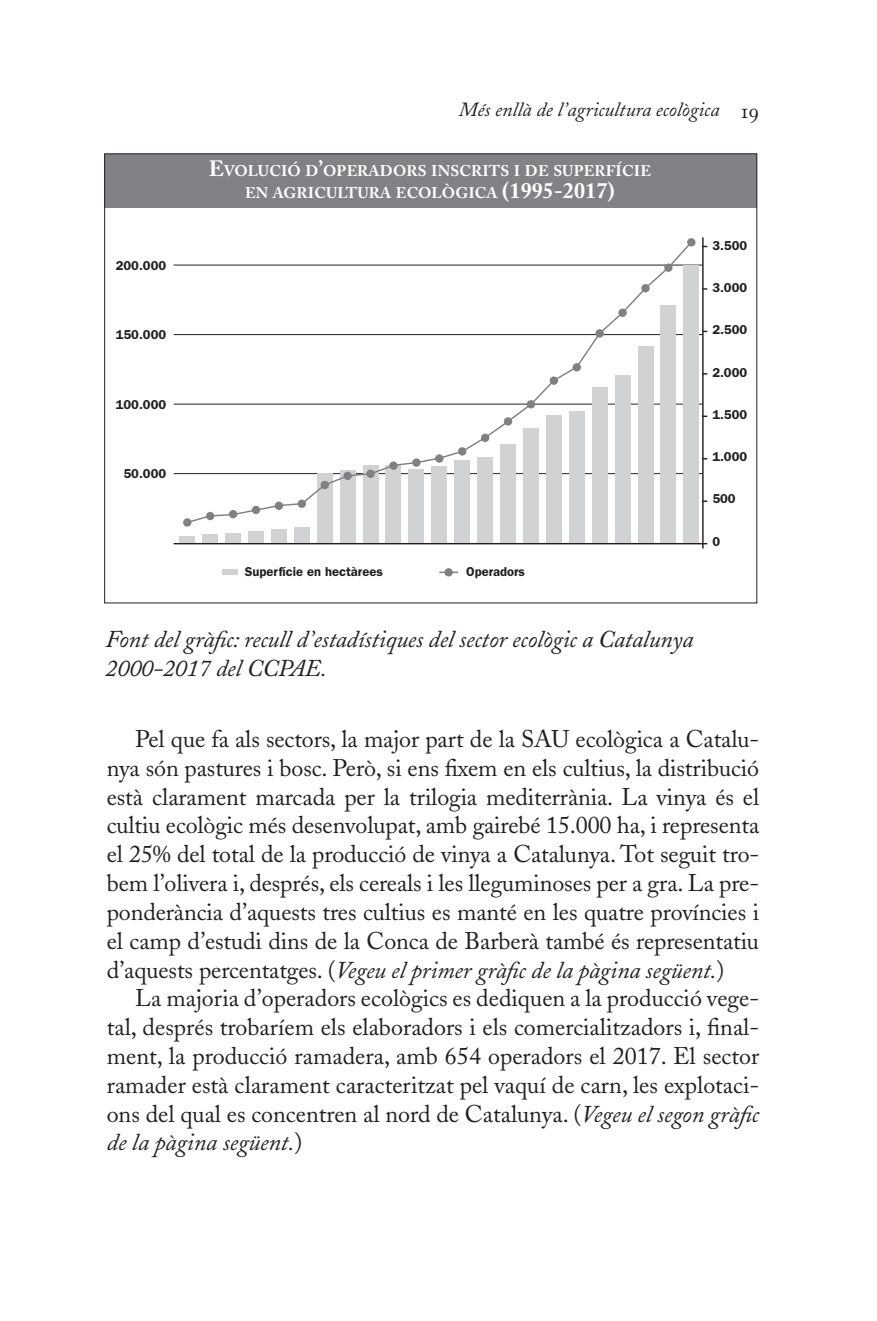
<style>
.page{position:relative;width:877px;height:1321px;background:#fff}
.page>*{position:absolute;margin:0;border:0;box-sizing:border-box;transform-origin:0 0}
.t1{font:24px/28.8px "Adobe Caslon";letter-spacing:-.005em;color:#231f20;text-align:justify}
.t2{font:italic 24px/28.8px "Adobe Caslon";letter-spacing:-.005em;color:#231f20}
.t3{font:italic 20px "Adobe Caslon";color:#231f20}
.t4{font:700 15.4px/22px "Adobe Caslon";letter-spacing:.005em;color:#fff;text-align:center}
.t5{font:600 13px "Franklin Gothic";color:#231f20}
.s1{font-family:"Adobe Caslon Regular SC";font-style:normal;font-size:22px}
.s2{font-size:22px}
.s3{font-style:italic}
</style>
<div class="page">
<hr style="left:174px;top:543px;width:533px;height:1px;background:#231f20">
<hr style="left:174px;top:473px;width:528px;height:1px;background:#231f20">
<hr style="left:174px;top:334px;width:528px;height:1px;background:#231f20">
<hr style="left:174px;top:404px;width:528px;height:1px;background:#231f20">
<hr style="left:174px;top:265px;width:528px;height:1px;background:#231f20">
<hr style="left:702px;top:237px;width:1px;height:311px;background:#231f20">
<div style="left:179px;top:536px;width:16px;height:6px;background:#d1d2d4"></div>
<div style="left:202px;top:534px;width:16px;height:8px;background:#d1d2d4"></div>
<div style="left:225px;top:533px;width:16px;height:9px;background:#d1d2d4"></div>
<div style="left:248px;top:531px;width:16px;height:11px;background:#d1d2d4"></div>
<div style="left:271px;top:529px;width:16px;height:13px;background:#d1d2d4"></div>
<div style="left:294px;top:527px;width:16px;height:15px;background:#d1d2d4"></div>
<div style="left:317px;top:473px;width:15px;height:69px;background:#d1d2d4"></div>
<div style="left:339px;top:470px;width:16px;height:72px;background:#d1d2d4"></div>
<div style="left:362px;top:465px;width:16px;height:77px;background:#d1d2d4"></div>
<div style="left:385px;top:465px;width:16px;height:77px;background:#d1d2d4"></div>
<div style="left:408px;top:469px;width:16px;height:73px;background:#d1d2d4"></div>
<div style="left:431px;top:466px;width:16px;height:76px;background:#d1d2d4"></div>
<div style="left:454px;top:460px;width:16px;height:82px;background:#d1d2d4"></div>
<div style="left:477px;top:457px;width:16px;height:85px;background:#d1d2d4"></div>
<div style="left:500px;top:444px;width:16px;height:98px;background:#d1d2d4"></div>
<div style="left:523px;top:428px;width:16px;height:114px;background:#d1d2d4"></div>
<div style="left:546px;top:415px;width:15px;height:127px;background:#d1d2d4"></div>
<div style="left:568px;top:411px;width:16px;height:131px;background:#d1d2d4"></div>
<div style="left:591px;top:387px;width:16px;height:155px;background:#d1d2d4"></div>
<div style="left:614px;top:375px;width:16px;height:167px;background:#d1d2d4"></div>
<div style="left:637px;top:346px;width:16px;height:196px;background:#d1d2d4"></div>
<div style="left:660px;top:305px;width:16px;height:237px;background:#d1d2d4"></div>
<div style="left:683px;top:265px;width:16px;height:277px;background:#d1d2d4"></div>
<div style="left:183px;top:518px;width:8px;height:9px;background:#7e8083;border-radius:50%"></div>
<div style="left:687px;top:238px;width:8px;height:8px;background:#7e8083;border-radius:50%"></div>
<svg style="left:185px;top:240px;width:508px;height:284px"></svg>
<div style="left:444px;top:568px;width:9px;height:8px;background:#7e8083;border-radius:50%"></div>
<svg style="left:439px;top:571px;width:19px;height:2px"></svg>
<div style="left:222px;top:570px;width:16px;height:5px;background:#d1d2d4"></div>
<div style="left:104px;top:154px;width:652px;height:54px;background:#808285"></div>
<p class="t3" style="left:459px;top:98px;width:302px">Més enllà de l’agricultura ecològica <span class="s1">19</span></p>
<p class="t5" style="left:116px;top:258px;width:52px">200.000</p>
<p class="t5" style="left:116px;top:327px;width:52px">150.000</p>
<p class="t5" style="left:116px;top:397px;width:52px">100.000</p>
<p class="t5" style="left:123px;top:466px;width:44px">50.000</p>
<p class="t4" style="left:209px;top:160px;width:443px"><span class="s2">E</span>VOLUCIÓ D<span class="s2">’</span>OPERADORS INSCRITS I DE SUPERFÍCIE<br>EN AGRICULTURA ECOLÒGICA <span class="s2">(1995-2017)</span></p>
<p class="t5" style="left:245px;top:564px;width:140px">Superfície en hectàrees</p>
<p class="t5" style="left:466px;top:564px;width:60px">Operadors</p>
<p class="t5" style="left:712px;top:238px;width:36px">3.500</p>
<p class="t5" style="left:712px;top:280px;width:36px">3.000</p>
<p class="t5" style="left:712px;top:322px;width:36px">2.500</p>
<p class="t5" style="left:712px;top:364px;width:36px">2.000</p>
<p class="t5" style="left:712px;top:407px;width:36px">1.500</p>
<p class="t5" style="left:712px;top:449px;width:36px">1.000</p>
<p class="t5" style="left:712px;top:491px;width:25px">500</p>
<p class="t5" style="left:712px;top:533px;width:9px">0</p>
<p class="t2" style="left:106px;top:626px;width:589px">Font del gràfic: recull d’estadístiques del sector ecològic a Catalunya<br>2000-2017 del CCPAE.</p>
<p class="t1" style="left:107px;top:725px;width:654px;text-indent:28px">Pel que fa als sectors, la major part de la SAU ecològica a Catalu&shy;nya són pastures i bosc. Però, si ens fixem en els cultius, la distribució està clarament marcada per la trilogia mediterrània. La vinya és el cultiu ecològic més desenvolupat, amb gairebé 15.000 ha, i representa el 25% del total de la producció de vinya a Catalunya. Tot seguit tro&shy;bem l’olivera i, després, els cereals i les lleguminoses per a gra. La pre&shy;ponderància d’aquests tres cultius es manté en les quatre províncies i el camp d’estudi dins de la Conca de Barberà també és representatiu d’aquests percentatges. (<span class="s3">Vegeu el primer gràfic de la pàgina següent.</span>)</p>
<p class="t1" style="left:107px;top:984px;width:654px;text-indent:28px">La majoria d’operadors ecològics es dediquen a la producció vege&shy;tal, després trobaríem els elaboradors i els comercialitzadors i, final&shy;ment, la producció ramadera, amb 654 operadors el 2017. El sector ramader està clarament caracteritzat pel vaquí de carn, les explotaci&shy;ons del qual es concentren al nord de Catalunya. (<span class="s3">Vegeu el segon gràfic de la pàgina següent.</span>)</p>
</div>
